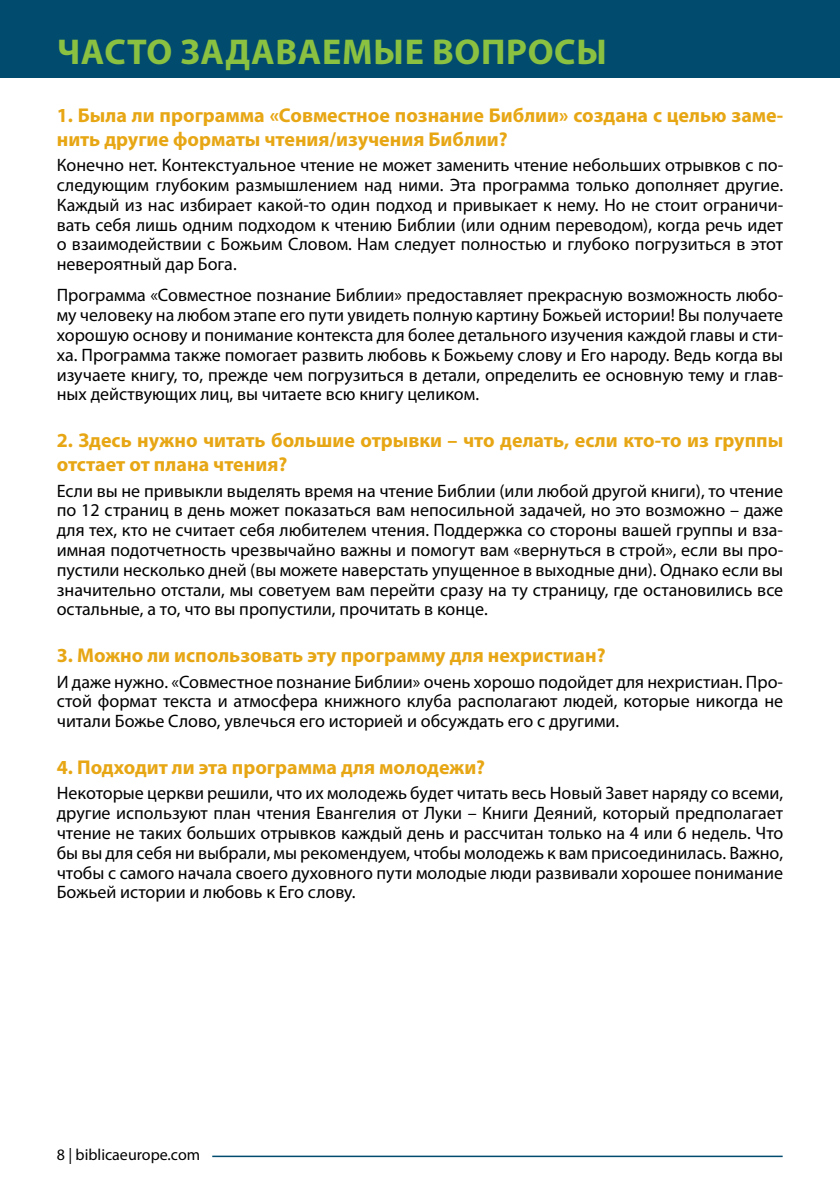
<style>
.page{position:relative;width:840px;height:1191px;background:#fff}
.page>*{position:absolute;margin:0;border:0;box-sizing:border-box;transform-origin:0 0}
.t1{font:700 36px "Myriad Pro";letter-spacing:.02em;color:#8bc141}
.t2{font:700 20px/24px "Myriad Pro";color:#e7a614}
.t3{font:18px/19.8px "Myriad Pro";color:#000;text-align:justify}
.t4{font:16px "Myriad Pro";color:#000}
</style>
<div class="page">
<hr style="left:212px;top:1155px;width:570px;height:2px;background:#014b6f">
<div style="left:0;top:0;width:839px;height:78px;background:#014b6f"></div>
<h1 class="t1" style="left:57px;top:28px;width:551px">ЧАСТО ЗАДАВАЕМЫЕ ВОПРОСЫ</h1>
<p class="t2" style="left:57px;top:102px;width:727px">1. Была ли программа «Совместное познание Библии» создана с целью заме&shy;нить другие форматы чтения/изучения Библии?</p>
<p class="t3" style="left:57px;top:155px;width:727px">Конечно нет. Контекстуальное чтение не может заменить чтение небольших отрывков с по&shy;следующим глубоким размышлением над ними. Эта программа только дополняет другие.<br>Каждый из нас избирает какой-то один подход и привыкает к нему. Но не стоит ограничи&shy;вать себя лишь одним подходом к чтению Библии (или одним переводом), когда речь идет о взаимодействии с Божьим Словом. Нам следует полностью и глубоко погрузиться в этот невероятный дар Бога.</p>
<p class="t3" style="left:57px;top:285px;width:727px">Программа «Совместное познание Библии» предоставляет прекрасную возможность любо&shy;му человеку на любом этапе его пути увидеть полную картину Божьей истории! Вы получаете хорошую основу и понимание контекста для более детального изучения каждой главы и сти&shy;ха. Программа также помогает развить любовь к Божьему слову и Его народу. Ведь когда вы изучаете книгу, то, прежде чем погрузиться в детали, определить ее основную тему и глав&shy;ных действующих лиц, вы читаете всю книгу целиком.</p>
<p class="t2" style="left:57px;top:428px;width:727px">2. Здесь нужно читать большие отрывки – что делать, если кто-то из группы отстает от плана чтения?</p>
<p class="t3" style="left:57px;top:480px;width:727px">Если вы не привыкли выделять время на чтение Библии (или любой другой книги), то чтение по 12 страниц в день может показаться вам непосильной задачей, но это возможно – даже для тех, кто не считает себя любителем чтения. Поддержка со стороны вашей группы и вза&shy;имная подотчетность чрезвычайно важны и помогут вам «вернуться в строй», если вы про&shy;пустили несколько дней (вы можете наверстать упущенное в выходные дни). Однако если вы значительно отстали, мы советуем вам перейти сразу на ту страницу, где остановились все остальные, а то, что вы пропустили, прочитать в конце.</p>
<p class="t2" style="left:57px;top:643px;width:550px">3. Можно ли использовать эту программу для нехристиан?</p>
<p class="t3" style="left:57px;top:671px;width:727px">И даже нужно. «Совместное познание Библии» очень хорошо подойдет для нехристиан. Про&shy;стой формат текста и атмосфера книжного клуба располагают людей, которые никогда не читали Божье Слово, увлечься его историей и обсуждать его с другими.</p>
<p class="t2" style="left:57px;top:754px;width:429px">4. Подходит ли эта программа для молодежи?</p>
<p class="t3" style="left:57px;top:783px;width:727px">Некоторые церкви решили, что их молодежь будет читать весь Новый Завет наряду со всеми, другие используют план чтения Евангелия от Луки – Книги Деяний, который предполагает чтение не таких больших отрывков каждый день и рассчитан только на 4 или 6 недель. Что бы вы для себя ни выбрали, мы рекомендуем, чтобы молодежь к вам присоединилась. Важно, чтобы с самого начала своего духовного пути молодые люди развивали хорошее понимание Божьей истории и любовь к Его слову.</p>
<p class="t4" style="left:57px;top:1145px;width:145px">8 | biblicaeurope.com</p>
</div>
